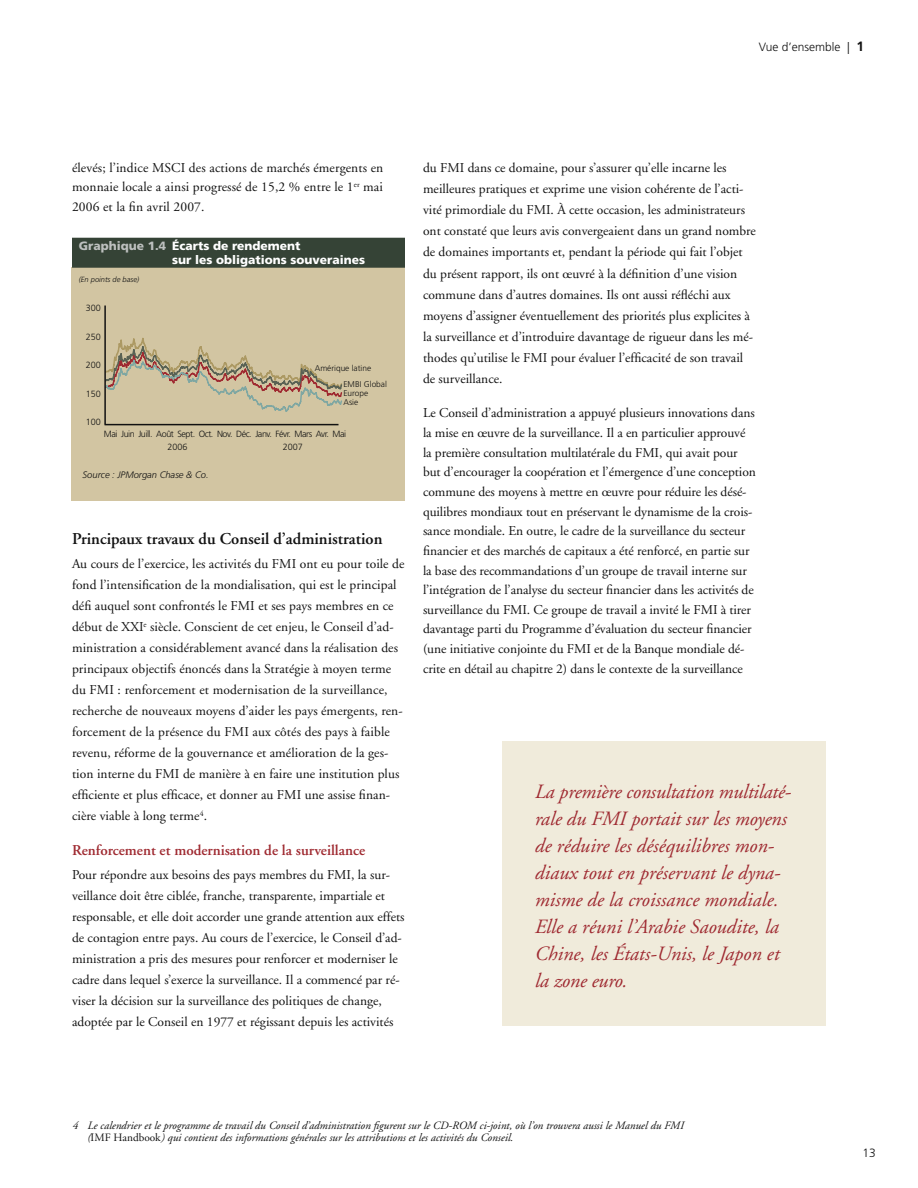
<style>
.page{position:relative;width:918px;height:1188px;background:#fff}
.page>*{position:absolute;margin:0;border:0;box-sizing:border-box;transform-origin:0 0}
.t1{font:italic 20.25px/27px "Adobe Garamond";color:#9f2a31}
.t2{font:600 16.5px "Adobe Garamond";color:#121212}
.t3{font:600 15px "Adobe Garamond";color:#9f2a31}
.t4{font:13.5px/21px "Adobe Garamond";color:#121212}
.t5{font:900 12px/13.5px "Frutiger";color:#fff}
.t6{font:300 12px "Frutiger";color:#121212}
.t7{font:italic 11.25px/12px "Adobe Garamond";color:#121212}
.t8{font:italic 300 9.3px "Frutiger";color:#121212}
.t9{font:300 9px/13.5px "Frutiger";letter-spacing:-.05em;color:#121212}
.t10{font:300 8.25px "Frutiger";color:#121212}
.t11{font:italic 300 7.5px "Frutiger";color:#121212}
.s1{font-weight:700;font-size:13.5px}
.s2{color:#bdc0bf}
.s3{font-style:normal}
</style>
<div class="page">
<div style="left:502px;top:741px;width:324px;height:285px;background:#f0ebdb"></div>
<div style="left:71px;top:268px;width:333px;height:233px;background:#d2c5a2"></div>
<svg style="left:106px;top:338px;width:236px;height:74px"></svg>
<hr style="left:104px;top:306px;width:2px;height:118px;background:#121212">
<hr style="left:105px;top:424px;width:234px;height:1px;background:#121212">
<div style="left:72px;top:238px;width:333px;height:30px;background:#354336"></div>
<p class="t6" style="left:759px;top:40px;width:107px">Vue d’ensemble | <span class="s1">1</span></p>
<p class="t4" style="left:72px;top:158px;width:313px;line-height:19.5px;text-align:justify">élevés; l’indice MSCI des actions de marchés émergents en monnaie locale a ainsi progressé de 15,2 % entre le 1<sup>er</sup> mai 2006 et la fin avril 2007.</p>
<p class="t5" style="left:172px;top:239px;width:195px;text-indent:-93px"><span class="s2">Graphique 1.4</span> Écarts de rendement<br>sur les obligations souveraines</p>
<p class="t11" style="left:79px;top:275px;width:62px">(En points de base)</p>
<p class="t9" style="left:86px;top:301px;width:17px">300</p>
<p class="t9" style="left:86px;top:330px;width:17px">250</p>
<p class="t9" style="left:86px;top:358px;width:17px">200</p>
<p class="t9" style="left:86px;top:387px;width:17px">1 50</p>
<p class="t9" style="left:86px;top:415px;width:17px">1 00</p>
<p class="t10" style="left:315px;top:363px;width:58px">Amérique latine</p>
<p class="t10" style="left:344px;top:380px;width:45px">EMBI Global</p>
<p class="t10" style="left:344px;top:388px;width:26px">Europe</p>
<p class="t10" style="left:344px;top:397px;width:16px">Asie</p>
<p class="t9" style="left:167px;top:427px;width:180px;text-indent:-63px">Mai Juin Juill. Août Sept. Oct. Nov. Déc. Janv. Févr. Mars Avr. Mai<br>2 006</p>
<p class="t9" style="left:283px;top:441px;width:22px">2007</p>
<p class="t8" style="left:83px;top:470px;width:128px">Source : JPMorgan Chase &amp; Co.</p>
<p class="t2" style="left:72px;top:530px;width:312px">Principaux travaux du Conseil d’administration</p>
<p class="t4" style="left:72px;top:554px;width:334px">Au cours de l’exercice, les activités du FMI ont eu pour toile de fond l’intensification de la mondialisation, qui est le principal défi auquel sont confrontés le FMI et ses pays membres en ce début de XXI<sup>e</sup> siècle. Conscient de cet enjeu, le Conseil d’ad&shy;ministration a considérablement avancé dans la réalisation des principaux objectifs énoncés dans la Stratégie à moyen terme du FMI : renforcement et modernisation de la surveillance, recherche de nouveaux moyens d’aider les pays émergents, ren&shy;forcement de la présence du FMI aux côtés des pays à faible revenu, réforme de la gouvernance et amélioration de la ges&shy;tion interne du FMI de manière à en faire une institution plus efficiente et plus efficace, et donner au FMI une assise finan&shy;cière viable à long terme<sup>4</sup>.</p>
<p class="t3" style="left:72px;top:842px;width:295px">Renforcement et modernisation de la surveillance</p>
<p class="t4" style="left:72px;top:864px;width:334px">Pour répondre aux besoins des pays membres du FMI, la sur&shy;veillance doit être ciblée, franche, transparente, impartiale et responsable, et elle doit accorder une grande attention aux effets de contagion entre pays. Au cours de l’exercice, le Conseil d’ad&shy;ministration a pris des mesures pour renforcer et moderniser le cadre dans lequel s’exerce la surveillance. Il a commencé par ré&shy;viser la décision sur la surveillance des politiques de change, adoptée par le Conseil en 1977 et régissant depuis les activités</p>
<p class="t4" style="left:423px;top:157px;width:334px">du FMI dans ce domaine, pour s’assurer qu’elle incarne les meilleures pratiques et exprime une vision cohérente de l’acti&shy;vité primordiale du FMI. À cette occasion, les administrateurs ont constaté que leurs avis convergeaient dans un grand nombre de domaines importants et, pendant la période qui fait l’objet du présent rapport, ils ont œuvré à la définition d’une vision commune dans d’autres domaines. Ils ont aussi réfléchi aux moyens d’assigner éventuellement des priorités plus explicites à la surveillance et d’introduire davantage de rigueur dans les mé&shy;thodes qu’utilise le FMI pour évaluer l’efficacité de son travail de surveillance.</p>
<p class="t4" style="left:423px;top:404px;width:334px;line-height:19.6px">Le Conseil d’administration a appuyé plusieurs innovations dans la mise en œuvre de la surveillance. Il a en particulier approuvé la première consultation multilatérale du FMI, qui avait pour but d’encourager la coopération et l’émergence d’une conception commune des moyens à mettre en œuvre pour réduire les désé&shy;quilibres mondiaux tout en préservant le dynamisme de la crois&shy;sance mondiale. En outre, le cadre de la surveillance du secteur financier et des marchés de capitaux a été renforcé, en partie sur la base des recommandations d’un groupe de travail interne sur l’intégration de l’analyse du secteur financier dans les activités de surveillance du FMI. Ce groupe de travail a invité le FMI à tirer davantage parti du Programme d’évaluation du secteur financier (une initiative conjointe du FMI et de la Banque mondiale dé&shy;crite en détail au chapitre 2) dans le contexte de la surveillance</p>
<p class="t1" style="left:534px;top:779px;width:259px">La première consultation multilaté&shy;rale du FMI portait sur les moyens de réduire les déséquilibres mon&shy;diaux tout en préservant le dyna&shy;misme de la croissance mondiale.<br>Elle a réuni l’Arabie Saoudite, la<br>Chine, les États-Unis, le Japon et la zone euro.</p>
<p class="t7" style="left:87px;top:1120px;width:598px;text-indent:-15px">4 Le calendrier et le programme de travail du Conseil d’administration figurent sur le CD-ROM ci-joint, où l’on trouvera aussi le Manuel du FMI (<span class="s3">IMF Handbook</span>) qui contient des informations générales sur les attributions et les activités du Conseil.</p>
<p class="t6" style="left:862px;top:1146px;width:15px">1 3</p>
</div>
